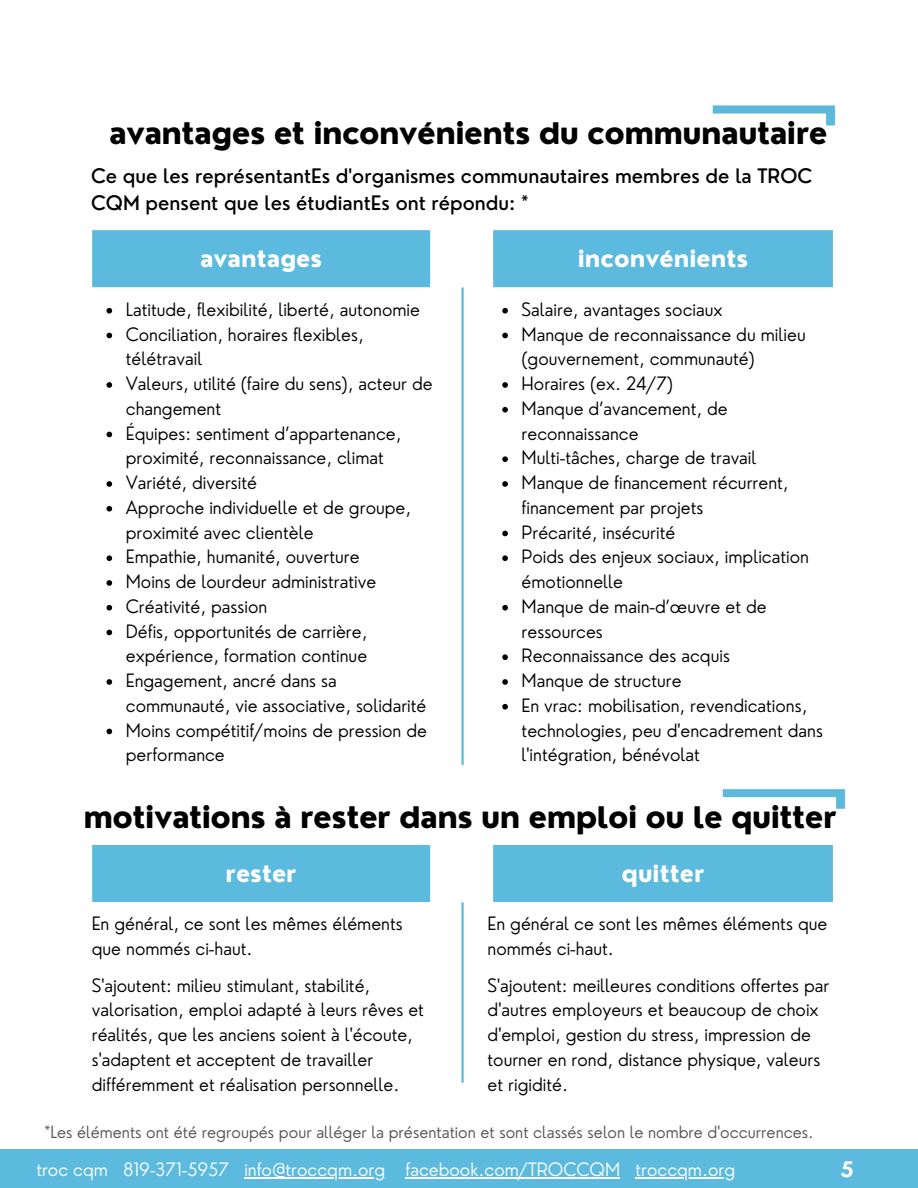
<style>
.page{position:relative;width:918px;height:1188px;background:#fff}
.page>*{position:absolute;margin:0;border:0;box-sizing:border-box;transform-origin:0 0}
.t1{font:800 28.95px "Nourd";letter-spacing:-.02em;color:#000}
.t2{font:800 22.05px "Nourd";color:#fff}
.t3{font:700 21px "Nourd";color:#fff}
.t4{font:500 19.5px/27px "Nourd";color:#000}
.t5{font:300 18px/24.8px "Nourd";color:#000}
.t6{font:300 18px "Nourd";color:#fff}
.t7{font:300 16.5px "Nourd";color:#545454}
</style>
<div class="page">
<div style="left:0;top:1149px;width:918px;height:39px;background:#5bbadd"></div>
<div style="left:92px;top:230px;width:741px;height:57px;background:#5bbadd"></div>
<div style="left:443px;top:230px;width:38px;height:57px;background:#fff"></div>
<hr style="left:461px;top:288px;width:3px;height:476px;background:#5bbadd">
<svg style="left:107px;top:308px;width:5px;height:6px"></svg>
<svg style="left:107px;top:333px;width:5px;height:5px"></svg>
<svg style="left:107px;top:382px;width:5px;height:6px"></svg>
<svg style="left:107px;top:432px;width:5px;height:5px"></svg>
<svg style="left:107px;top:481px;width:5px;height:6px"></svg>
<svg style="left:107px;top:506px;width:5px;height:6px"></svg>
<svg style="left:107px;top:555px;width:5px;height:6px"></svg>
<svg style="left:107px;top:580px;width:5px;height:6px"></svg>
<svg style="left:107px;top:605px;width:5px;height:6px"></svg>
<svg style="left:107px;top:630px;width:5px;height:5px"></svg>
<svg style="left:107px;top:679px;width:5px;height:6px"></svg>
<svg style="left:107px;top:729px;width:5px;height:5px"></svg>
<svg style="left:502px;top:308px;width:6px;height:6px"></svg>
<svg style="left:502px;top:333px;width:6px;height:5px"></svg>
<svg style="left:502px;top:382px;width:6px;height:6px"></svg>
<svg style="left:502px;top:407px;width:6px;height:6px"></svg>
<svg style="left:502px;top:456px;width:6px;height:6px"></svg>
<svg style="left:502px;top:481px;width:6px;height:6px"></svg>
<svg style="left:502px;top:531px;width:6px;height:5px"></svg>
<svg style="left:502px;top:555px;width:6px;height:6px"></svg>
<svg style="left:502px;top:605px;width:6px;height:6px"></svg>
<svg style="left:502px;top:654px;width:6px;height:6px"></svg>
<svg style="left:502px;top:679px;width:6px;height:6px"></svg>
<svg style="left:502px;top:704px;width:6px;height:6px"></svg>
<div style="left:92px;top:845px;width:741px;height:57px;background:#5bbadd"></div>
<div style="left:443px;top:845px;width:38px;height:57px;background:#fff"></div>
<hr style="left:461px;top:903px;width:3px;height:179px;background:#5bbadd">
<img style="left:712px;top:105px;width:124px;height:21px">
<img style="left:722px;top:789px;width:124px;height:20px">
<hr style="left:244px;top:1177px;width:141px;height:1px;background:#fff">
<hr style="left:406px;top:1177px;width:214px;height:1px;background:#fff">
<hr style="left:636px;top:1177px;width:99px;height:1px;background:#fff">
<h1 class="t1" style="left:109px;top:115px;width:720px">avantages et inconvénients du communautaire</h1>
<p class="t4" style="left:91px;top:162px;width:723px">Ce que les représentantEs d'organismes communautaires membres de la TROC<br>CQM pensent que les étudiantEs ont répondu: *</p>
<p class="t2" style="left:200px;top:245px;width:124px">avantages</p>
<p class="t2" style="left:578px;top:245px;width:172px">inconvénients</p>
<p class="t5" style="left:126px;top:297px;width:308px">Latitude, flexibilité, liberté, autonomie<br>Conciliation, horaires flexibles, télétravail<br>Valeurs, utilité (faire du sens), acteur de changement<br>Équipes: sentiment d’appartenance, proximité, reconnaissance, climat<br>Variété, diversité<br>Approche individuelle et de groupe, proximité avec clientèle<br>Empathie, humanité, ouverture<br>Moins de lourdeur administrative<br>Créativité, passion<br>Défis, opportunités de carrière, expérience, formation continue<br>Engagement, ancré dans sa communauté, vie associative, solidarité<br>Moins compétitif/moins de pression de performance</p>
<p class="t5" style="left:522px;top:297px;width:303px">Salaire, avantages sociaux<br>Manque de reconnaissance du milieu (gouvernement, communauté)<br>Horaires (ex. 24/7)<br>Manque d’avancement, de reconnaissance<br>Multi-tâches, charge de travail<br>Manque de financement récurrent, financement par projets<br>Précarité, insécurité<br>Poids des enjeux sociaux, implication émotionnelle<br>Manque de main-d’œuvre et de ressources<br>Reconnaissance des acquis<br>Manque de structure<br>En vrac: mobilisation, revendications, technologies, peu d'encadrement dans l'intégration, bénévolat</p>
<h1 class="t1" style="left:84px;top:799px;width:755px">motivations à rester dans un emploi ou le quitter</h1>
<p class="t2" style="left:226px;top:860px;width:73px">rester</p>
<p class="t2" style="left:622px;top:860px;width:84px">quitter</p>
<p class="t5" style="left:92px;top:911px;width:312px">En général, ce sont les mêmes éléments que nommés ci-haut.</p>
<p class="t5" style="left:92px;top:973px;width:334px">S'ajoutent: milieu stimulant, stabilité, valorisation, emploi adapté à leurs rêves et réalités, que les anciens soient à l'écoute, s'adaptent et acceptent de travailler différemment et réalisation personnelle.</p>
<p class="t5" style="left:488px;top:911px;width:341px">En général ce sont les mêmes éléments que nommés ci-haut.</p>
<p class="t5" style="left:488px;top:973px;width:343px">S'ajoutent: meilleures conditions offertes par d'autres employeurs et beaucoup de choix d'emploi, gestion du stress, impression de tourner en rond, distance physique, valeurs et rigidité.</p>
<p class="t7" style="left:45px;top:1121px;width:771px">*Les éléments ont été regroupés pour alléger la présentation et sont classés selon le nombre d'occurrences.</p>
<p class="t6" style="left:36px;top:1158px;width:700px">troc cqm 819-371-5957 info@troccqm.org facebook.com/TROCCQM troccqm.org</p>
<p class="t3" style="left:840px;top:1156px;width:15px">5</p>
</div>
